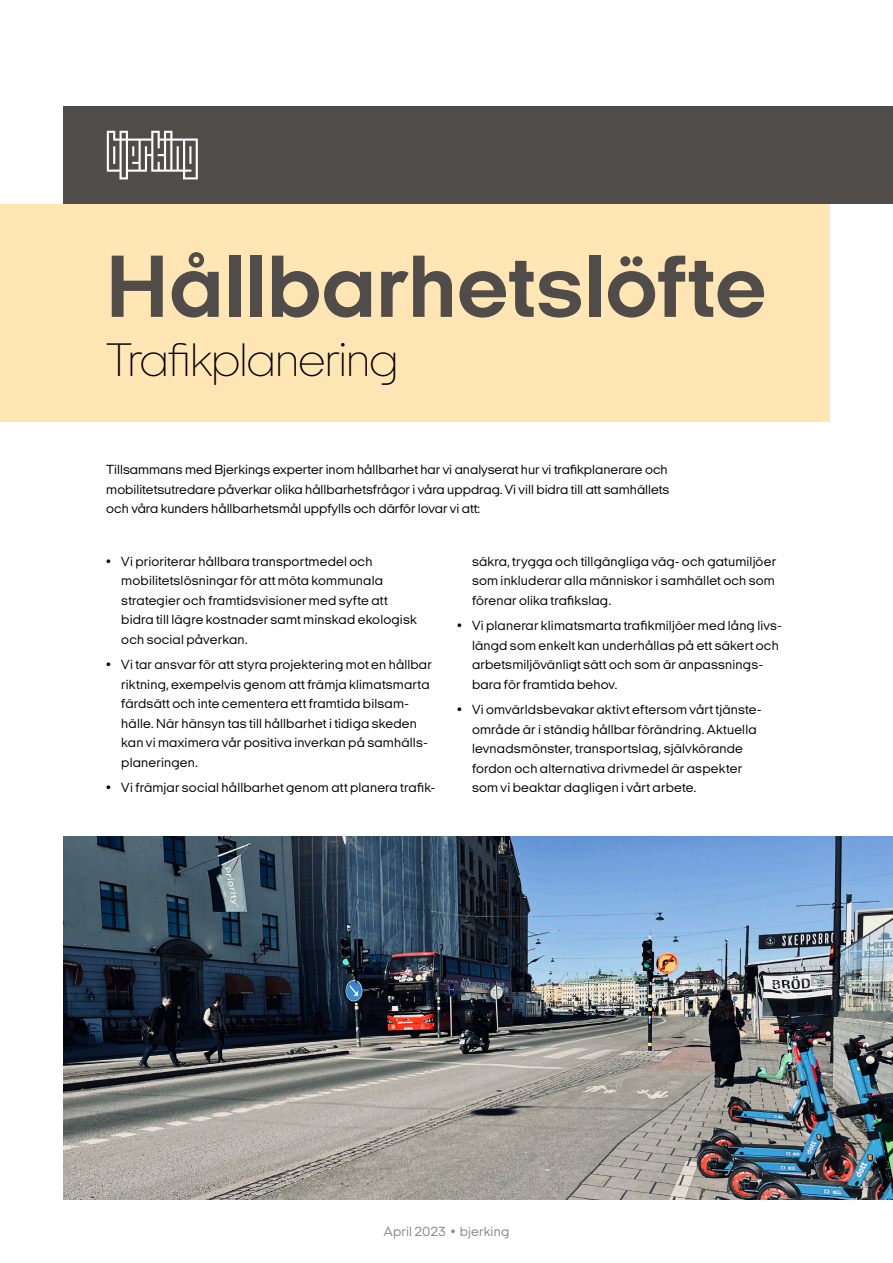
<style>
.page{position:relative;width:893px;height:1263px;background:#fff}
.page>*{position:absolute;margin:0;border:0;box-sizing:border-box;transform-origin:0 0}
.t1{font:700 90px "Italian Plate No 2 Expanded";letter-spacing:.005em;color:#504c4a}
.t2{font:100 48px "Italian Plate No 2 Expanded";letter-spacing:-.025em;color:#000}
.Brödtext_punktlista{font:13.5px/19.5px "Italian Plate No 2 Expanded";letter-spacing:.01em;color:#000}
.t3{font:13.5px "Italian Plate No 2 Expanded";letter-spacing:.015em;color:#8c8886}
</style>
<div class="page">
<div style="left:64px;top:106px;width:829px;height:98px;background:#504c4a"></div>
<svg style="left:107px;top:131px;width:91px;height:48px"></svg>
<div style="left:0;top:204px;width:829px;height:218px;background:#ffe6b4"></div>
<img style="left:64px;top:836px;width:829px;height:363px">
<p class="t1" style="left:106px;top:238px;width:661px">Hållbarhetslöfte</p>
<p class="t2" style="left:106px;top:334px;width:294px">Trafikplanering</p>
<p class="Brödtext_punktlista" style="left:106px;top:460px;width:565px">Tillsammans med Bjerkings experter inom hållbarhet har vi analyserat hur vi trafikplanerare och mobilitetsutredare påverkar olika hållbarhetsfrågor i våra uppdrag. Vi vill bidra till att samhällets och våra kunders hållbarhetsmål uppfylls och därför lovar vi att:</p>
<p class="Brödtext_punktlista" style="left:121px;top:552px;width:297px;text-indent:-15px">• Vi prioriterar hållbara transportmedel och mobilitetslösningar för att möta kommunala strategier och framtidsvisioner med syfte att bidra till lägre kostnader samt minskad ekologisk och social påverkan.</p>
<p class="Brödtext_punktlista" style="left:121px;top:655px;width:312px;text-indent:-15px">• Vi tar ansvar för att styra projektering mot en hållbar riktning, exempelvis genom att främja klimatsmarta färdsätt och inte cementera ett framtida bilsam&shy;hälle. När hänsyn tas till hållbarhet i tidiga skeden kan vi maximera vår positiva inverkan på samhälls&shy;planeringen.</p>
<p class="Brödtext_punktlista" style="left:106px;top:778px;width:330px">• Vi främjar social hållbarhet genom att planera trafik-</p>
<p class="Brödtext_punktlista" style="left:472px;top:552px;width:306px;text-align:justify">säkra, trygga och tillgängliga väg- och gatumiljöer som inkluderar alla människor i samhället och som förenar olika trafikslag.</p>
<p class="Brödtext_punktlista" style="left:472px;top:616px;width:311px;text-indent:-15px">• Vi planerar klimatsmarta trafikmiljöer med lång livs&shy;längd som enkelt kan underhållas på ett säkert och arbetsmiljövänligt sätt och som är anpassnings&shy;bara för framtida behov.</p>
<p class="Brödtext_punktlista" style="left:472px;top:700px;width:291px;text-indent:-15px">• Vi omvärldsbevakar aktivt eftersom vårt tjänste&shy;område är i ständig hållbar förändring. Aktuella levnadsmönster, transportslag, självkörande fordon och alternativa drivmedel är aspekter som vi beaktar dagligen i vårt arbete.</p>
<p class="t3" style="left:384px;top:1224px;width:127px">April 2023 • bjerking</p>
</div>
